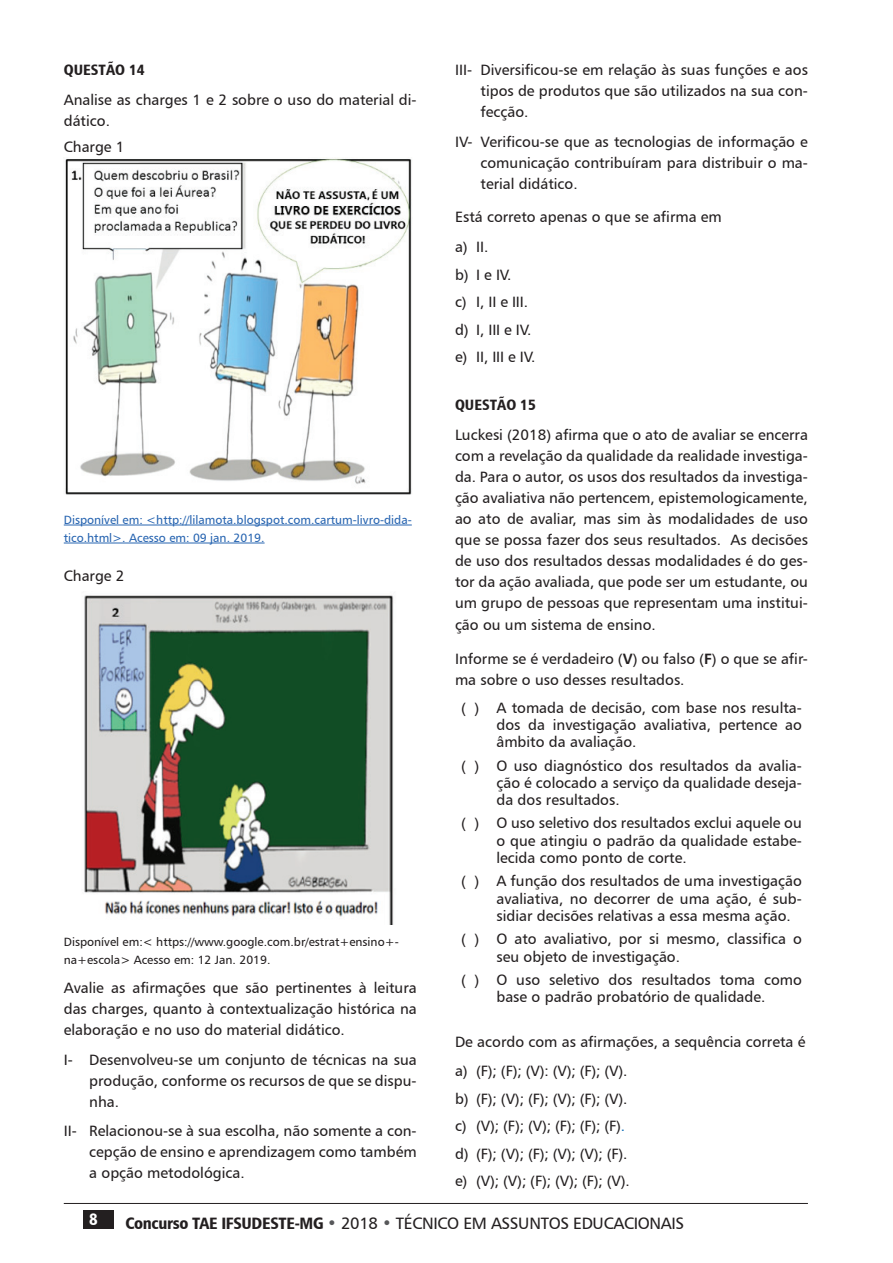
<style>
.page{position:relative;width:893px;height:1263px;background:#fff}
.page>*{position:absolute;margin:0;border:0;box-sizing:border-box;transform-origin:0 0}
.t1{font:16.5px "Humanist 777 BT Roman B";letter-spacing:-.02em;color:#231f20}
.t2{font:16.5px "Humanist 777 BT Black Condensed B";color:#fff}
.t3{font:15px/21px "Humanist 777 BT Roman B";color:#231f20;text-align:justify}
.t4{font:15px "Humanist 777 BT Black Condensed B";color:#231f20}
.t5{font:12px/18px "Humanist 777 BT Roman B";color:#2865b1}
.t6{font:12px/18px "Humanist 777 BT Roman B";color:#231f20}
.s1{font-family:"Humanist 777 BT Bold B"}
.s2{color:#1270b9}
.s3{font-family:"Humanist 777 BT Black Condensed B"}
.s4{color:#57585a}
</style>
<div class="page">
<hr style="left:64px;top:1203px;width:744px;height:1px;background:#231f20">
<div style="left:83px;top:1210px;width:31px;height:18px;background:#231f20"></div>
<hr style="left:64px;top:525px;width:348px;height:1px;background:#2865b1">
<hr style="left:64px;top:543px;width:201px;height:1px;background:#2865b1">
<img style="left:65px;top:158px;width:347px;height:337px">
<img style="left:84px;top:595px;width:310px;height:329px">
<p class="t4" style="left:64px;top:60px;width:82px">QUESTÃO 14</p>
<p class="t3" style="left:64px;top:89px;width:354px">Analise as charges 1 e 2 sobre o uso do material di&shy;dático.</p>
<p class="t3" style="left:64px;top:136px;width:62px">Charge 1</p>
<p class="t5" style="left:64px;top:510px;width:350px">Disponível em: &lt;http://lilamota.blogspot.com.cartum-livro-dida&shy;tico.html&gt;. Acesso em: 09 jan. 2019.</p>
<p class="t3" style="left:64px;top:565px;width:62px">Charge 2</p>
<p class="t6" style="left:64px;top:932px;width:336px">Disponível em:&lt; https://www.google.com.br/estrat+ensino+- na+escola&gt; Acesso em: 12 Jan. 2019.</p>
<p class="t3" style="left:64px;top:977px;width:354px">Avalie as afirmações que são pertinentes à leitura das charges, quanto à contextualização histórica na elaboração e no uso do material didático.</p>
<p class="t3" style="left:89px;top:1048px;width:329px;text-indent:-26px">I- Desenvolveu-se um conjunto de técnicas na sua produção, conforme os recursos de que se dispu&shy;nha.</p>
<p class="t3" style="left:89px;top:1120px;width:329px;text-indent:-26px">II- Relacionou-se à sua escolha, não somente a con&shy;cepção de ensino e aprendizagem como também a opção metodológica.</p>
<p class="t3" style="left:480px;top:59px;width:329px;text-indent:-26px">III- Diversificou-se em relação às suas funções e aos tipos de produtos que são utilizados na sua con&shy;fecção.</p>
<p class="t3" style="left:480px;top:131px;width:329px;text-indent:-26px">IV- Verificou-se que as tecnologias de informação e comunicação contribuíram para distribuir o ma&shy;terial didático.</p>
<p class="t3" style="left:455px;top:202px;width:268px;line-height:29.7px">Está correto apenas o que se afirma em a) II.</p>
<p class="t3" style="left:455px;top:260px;width:82px;line-height:27.5px;text-align:left">b) I e IV.<br>c) I, II e III. d) I, III e IV. e) II, III e IV.</p>
<p class="t4" style="left:455px;top:395px;width:82px">QUESTÃO 15</p>
<p class="t3" style="left:455px;top:424px;width:354px">Luckesi (2018) afirma que o ato de avaliar se encerra com a revelação da qualidade da realidade investiga&shy;da. Para o autor, os usos dos resultados da investiga&shy;ção avaliativa não pertencem, epistemologicamente, ao ato de avaliar, mas sim às modalidades de uso que se possa fazer dos seus resultados. As decisões de uso dos resultados dessas modalidades é do ges&shy;tor da ação avaliada, que pode ser um estudante, ou um grupo de pessoas que representam uma institui-</p>
<p class="t3" style="left:455px;top:614px;width:202px">ção ou um sistema de ensino.</p>
<p class="t3" style="left:455px;top:648px;width:354px">Informe se é verdadeiro (<span class="s1">V</span>) ou falso (<span class="s1">F</span>) o que se afir&shy;ma sobre o uso desses resultados.</p>
<p class="t3" style="left:496px;top:698px;width:307px;line-height:17.2px;text-indent:-35px">( ) A tomada de decisão, com base nos resulta&shy;dos da investigação avaliativa, pertence ao âmbito da avaliação.</p>
<p class="t3" style="left:496px;top:756px;width:307px;line-height:17.2px;text-indent:-35px">( ) O uso diagnóstico dos resultados da avalia&shy;ção é colocado a serviço da qualidade deseja&shy;da dos resultados.</p>
<p class="t3" style="left:496px;top:814px;width:307px;line-height:17.2px;text-indent:-35px">( ) O uso seletivo dos resultados exclui aquele ou o que atingiu o padrão da qualidade estabe&shy;lecida como ponto de corte.</p>
<p class="t3" style="left:496px;top:872px;width:307px;line-height:17.2px;text-indent:-35px">( ) A função dos resultados de uma investigação avaliativa, no decorrer de uma ação, é sub&shy;sidiar decisões relativas a essa mesma ação.</p>
<p class="t3" style="left:496px;top:930px;width:307px;line-height:17.2px;text-indent:-35px">( ) O ato avaliativo, por si mesmo, classifica o seu objeto de investigação.</p>
<p class="t3" style="left:461px;top:971px;width:342px;line-height:17.2px;text-align:center">( ) O uso seletivo dos resultados toma como base o padrão probatório de qualidade.</p>
<p class="t3" style="left:455px;top:1026px;width:352px;line-height:29.7px">De acordo com as afirmações, a sequência correta é a) (F); (F); (V): (V); (F); (V).</p>
<p class="t3" style="left:455px;top:1084px;width:176px;line-height:27.5px;text-align:left">b) (F); (V); (F); (V); (F); (V). c) (V); (F); (V); (F); (F); (F)<span class="s2">. </span>d) (F); (V); (F); (V); (V); (F). e) (V); (V); (F); (V); (F); (V).</p>
<p class="t2" style="left:89px;top:1209px;width:10px">8</p>
<p class="t1" style="left:125px;top:1213px;width:560px"><span class="s3">Concurso TAE IFSUDESTE-MG</span> <span class="s4">•</span> 2018 <span class="s4">•</span> TÉCNICO EM ASSUNTOS EDUCACIONAIS</p>
</div>
